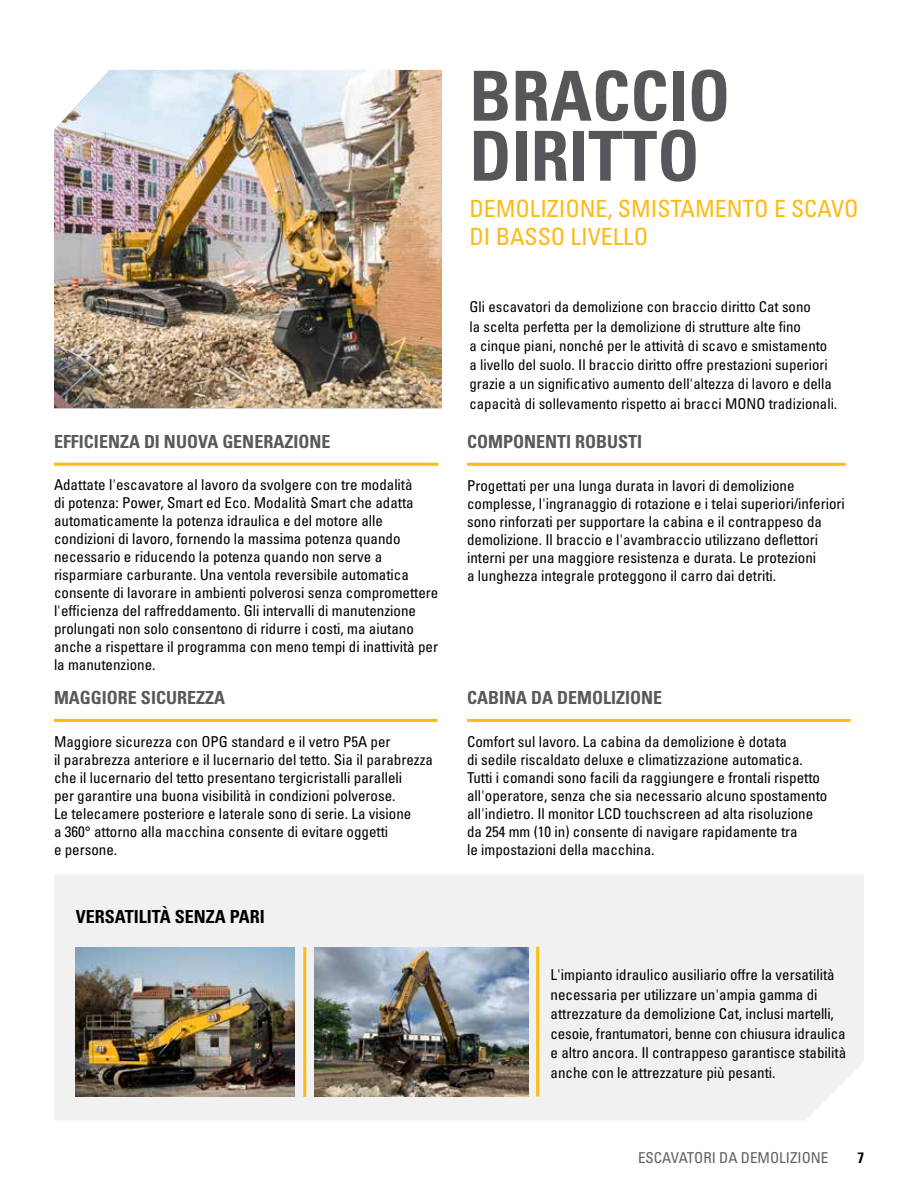
<style>
.page{position:relative;width:918px;height:1188px;background:#fff}
.page>*{position:absolute;margin:0;border:0;box-sizing:border-box;transform-origin:0 0}
.t1{font:69px/60px "Univers LTCYR 67 Bold Cond";color:#55575a}
.t2{font:condensed 23.7px/28.3px "Univers LTCYR 57";color:#fdba12}
.t3{font:18px "Univers LTCYR 67 Bold Cond";color:#58595b}
.t4{font:18px "Univers LTCYR 67 Bold Cond";color:#000}
.t5{font:condensed 15px/18px "Univers LTCYR 57";color:#000}
.t6{font:condensed 15px "Univers LTCYR 57";color:#5e6263}
.t7{font:15px "Univers LTCYR 67 Bold Cond";color:#000}
.t8{font:condensed 14.85px/19.4px "Univers LTCYR 57";color:#000}
</style>
<div class="page">
<div style="left:54px;top:875px;width:810px;height:245px;background:#f1f1f2"></div>
<hr style="left:54px;top:463px;width:384px;height:3px;background:#fdba12">
<hr style="left:467px;top:463px;width:379px;height:3px;background:#fdba12">
<hr style="left:54px;top:719px;width:383px;height:3px;background:#fdba12">
<hr style="left:467px;top:719px;width:383px;height:3px;background:#fdba12">
<img style="left:314px;top:947px;width:214px;height:150px">
<img style="left:54px;top:70px;width:388px;height:338px">
<img style="left:76px;top:947px;width:218px;height:150px">
<hr style="left:303px;top:947px;width:3px;height:150px;background:#fdba12">
<hr style="left:536px;top:947px;width:3px;height:149px;background:#fdba12">
<h1 class="t1" style="left:469px;top:65px;width:262px">BRACCIO<br>DIRITTO</h1>
<h2 class="t2" style="left:469px;top:193px;width:391px">DEMOLIZIONE, SMISTAMENTO E SCAVO<br>DI BASSO LIVELLO</h2>
<p class="t8" style="left:469px;top:297px;width:369px">Gli escavatori da demolizione con braccio diritto Cat sono<br>la scelta perfetta per la demolizione di strutture alte fino<br>a cinque piani, nonché per le attività di scavo e smistamento a livello del suolo. Il braccio diritto offre prestazioni superiori grazie a un significativo aumento dell'altezza di lavoro e della capacità di sollevamento rispetto ai bracci MONO tradizionali.</p>
<p class="t3" style="left:54px;top:431px;width:278px">EFFICIENZA DI NUOVA GENERAZIONE</p>
<p class="t3" style="left:467px;top:431px;width:177px">COMPONENTI ROBUSTI</p>
<p class="t5" style="left:54px;top:476px;width:386px">Adattate l'escavatore al lavoro da svolgere con tre modalità<br>di potenza: Power, Smart ed Eco. Modalità Smart che adatta automaticamente la potenza idraulica e del motore alle condizioni di lavoro, fornendo la massima potenza quando necessario e riducendo la potenza quando non serve a risparmiare carburante. Una ventola reversibile automatica consente di lavorare in ambienti polverosi senza compromettere l'efficienza del raffreddamento. Gli intervalli di manutenzione prolungati non solo consentono di ridurre i costi, ma aiutano anche a rispettare il programma con meno tempi di inattività per la manutenzione.</p>
<p class="t5" style="left:467px;top:476px;width:379px">Progettati per una lunga durata in lavori di demolizione complesse, l'ingranaggio di rotazione e i telai superiori/inferiori sono rinforzati per supportare la cabina e il contrappeso da demolizione. Il braccio e l'avambraccio utilizzano deflettori interni per una maggiore resistenza e durata. Le protezioni<br>a lunghezza integrale proteggono il carro dai detriti.</p>
<p class="t3" style="left:54px;top:687px;width:173px">MAGGIORE SICUREZZA</p>
<p class="t3" style="left:467px;top:687px;width:196px">CABINA DA DEMOLIZIONE</p>
<p class="t5" style="left:54px;top:732px;width:381px">Maggiore sicurezza con OPG standard e il vetro P5A per<br>il parabrezza anteriore e il lucernario del tetto. Sia il parabrezza che il lucernario del tetto presentano tergicristalli paralleli<br>per garantire una buona visibilità in condizioni polverose.<br>Le telecamere posteriore e laterale sono di serie. La visione<br>a 360° attorno alla macchina consente di evitare oggetti<br>e persone.</p>
<p class="t4" style="left:76px;top:906px;width:190px">VERSATILITÀ SENZA PARI</p>
<p class="t5" style="left:467px;top:732px;width:362px">Comfort sul lavoro. La cabina da demolizione è dotata<br>di sedile riscaldato deluxe e climatizzazione automatica.<br>Tutti i comandi sono facili da raggiungere e frontali rispetto all'operatore, senza che sia necessario alcuno spostamento all'indietro. Il monitor LCD touchscreen ad alta risoluzione da 254 mm (10 in) consente di navigare rapidamente tra<br>le impostazioni della macchina.</p>
<p class="t5" style="left:551px;top:965px;width:297px;line-height:19.5px">L'impianto idraulico ausiliario offre la versatilità necessaria per utilizzare un'ampia gamma di attrezzature da demolizione Cat, inclusi martelli, cesoie, frantumatori, benne con chiusura idraulica e altro ancora. Il contrappeso garantisce stabilità anche con le attrezzature più pesanti.</p>
<p class="t6" style="left:638px;top:1148px;width:192px">ESCAVATORI DA DEMOLIZIONE</p>
<p class="t7" style="left:857px;top:1148px;width:8px">7</p>
</div>
